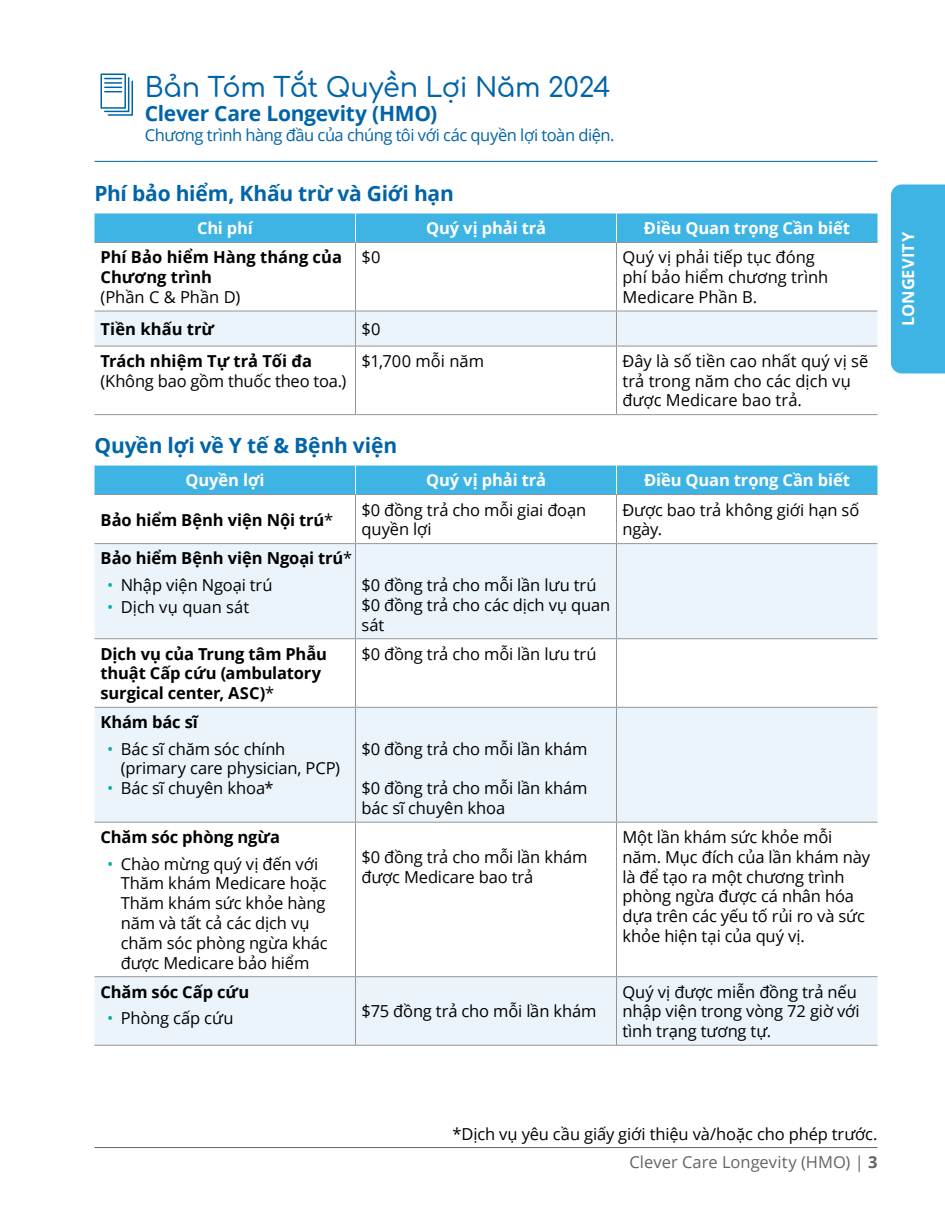
<style>
.page{position:relative;width:945px;height:1215px;background:#fff}
.page>*{position:absolute;margin:0;border:0;box-sizing:border-box;transform-origin:0 0}
.t1{font:500 27px "Comfortaa";letter-spacing:-.01em;color:#0064a8}
.t2{font:700 21px "Open Sans";letter-spacing:-.01em;color:#0064a8}
.t3{font:16.5px/19.8px "Open Sans";letter-spacing:-.01em;color:#000}
.t4{font:700 16.5px/19.8px "Open Sans";letter-spacing:-.005em;color:#000}
.t5{font:700 16.5px "Open Sans";letter-spacing:-.005em;color:#fff}
.t6{font:16.5px "Open Sans";letter-spacing:-.03em;color:#0064a8}
.t7{font:16.5px "Open Sans";color:#636466}
.s1{font-weight:400}
.s2{color:#00aea9}
.s3{font-weight:700}
</style>
<div class="page">
<div style="left:891px;top:184px;width:54px;height:190px;background:#3eb4e4"></div>
<hr style="left:94px;top:1147px;width:784px;height:1px;background:#636466">
<hr style="left:94px;top:161px;width:45px;height:1px;background:#0064a8">
<hr style="left:139px;top:161px;width:739px;height:1px;background:#0064a8">
<svg style="left:100px;top:73px;width:33px;height:43px"></svg>
<div style="left:94px;top:312px;width:784px;height:34px;background:#ebf4fb"></div>
<hr style="left:94px;top:242px;width:262px;height:1px;background:#939598">
<hr style="left:356px;top:242px;width:261px;height:1px;background:#939598">
<hr style="left:355px;top:243px;width:1px;height:68px;background:#939598">
<hr style="left:617px;top:242px;width:261px;height:1px;background:#939598">
<hr style="left:616px;top:243px;width:1px;height:68px;background:#939598">
<hr style="left:94px;top:414px;width:262px;height:1px;background:#939598">
<hr style="left:356px;top:414px;width:261px;height:1px;background:#939598">
<hr style="left:617px;top:414px;width:261px;height:1px;background:#939598">
<hr style="left:94px;top:311px;width:262px;height:1px;background:#939598">
<div style="left:94px;top:214px;width:784px;height:28px;background:#3eb4e4"></div>
<hr style="left:356px;top:311px;width:261px;height:1px;background:#939598">
<hr style="left:355px;top:311px;width:1px;height:35px;background:#939598">
<hr style="left:617px;top:311px;width:261px;height:1px;background:#939598">
<hr style="left:616px;top:311px;width:1px;height:35px;background:#939598">
<hr style="left:94px;top:346px;width:262px;height:1px;background:#939598">
<hr style="left:356px;top:346px;width:261px;height:1px;background:#939598">
<hr style="left:355px;top:346px;width:1px;height:68px;background:#939598">
<hr style="left:617px;top:346px;width:261px;height:1px;background:#939598">
<hr style="left:616px;top:346px;width:1px;height:68px;background:#939598">
<svg style="left:94px;top:544px;width:784px;height:501px;fill:#ebf4fb"></svg>
<hr style="left:94px;top:543px;width:262px;height:1px;background:#939598">
<hr style="left:356px;top:543px;width:261px;height:1px;background:#939598">
<hr style="left:617px;top:543px;width:261px;height:1px;background:#939598">
<hr style="left:94px;top:638px;width:262px;height:1px;background:#939598">
<hr style="left:356px;top:638px;width:261px;height:1px;background:#939598">
<hr style="left:617px;top:638px;width:261px;height:1px;background:#939598">
<hr style="left:94px;top:707px;width:262px;height:1px;background:#939598">
<hr style="left:356px;top:707px;width:261px;height:1px;background:#939598">
<hr style="left:617px;top:707px;width:261px;height:1px;background:#939598">
<hr style="left:94px;top:494px;width:262px;height:1px;background:#939598">
<hr style="left:356px;top:494px;width:261px;height:1px;background:#939598">
<hr style="left:355px;top:495px;width:1px;height:48px;background:#939598">
<hr style="left:617px;top:494px;width:261px;height:1px;background:#939598">
<hr style="left:616px;top:495px;width:1px;height:48px;background:#939598">
<div style="left:94px;top:466px;width:784px;height:28px;background:#3eb4e4"></div>
<hr style="left:355px;top:544px;width:1px;height:94px;background:#939598">
<hr style="left:616px;top:544px;width:1px;height:94px;background:#939598">
<hr style="left:355px;top:639px;width:1px;height:68px;background:#939598">
<hr style="left:616px;top:639px;width:1px;height:68px;background:#939598">
<hr style="left:355px;top:708px;width:1px;height:114px;background:#939598">
<hr style="left:616px;top:708px;width:1px;height:114px;background:#939598">
<hr style="left:94px;top:822px;width:262px;height:1px;background:#939598">
<hr style="left:356px;top:822px;width:261px;height:1px;background:#939598">
<hr style="left:355px;top:823px;width:1px;height:153px;background:#939598">
<hr style="left:617px;top:822px;width:261px;height:1px;background:#939598">
<hr style="left:616px;top:823px;width:1px;height:153px;background:#939598">
<hr style="left:94px;top:976px;width:262px;height:1px;background:#939598">
<hr style="left:356px;top:976px;width:261px;height:1px;background:#939598">
<hr style="left:355px;top:977px;width:1px;height:68px;background:#939598">
<hr style="left:617px;top:976px;width:261px;height:1px;background:#939598">
<hr style="left:616px;top:977px;width:1px;height:68px;background:#939598">
<hr style="left:94px;top:1045px;width:262px;height:1px;background:#939598">
<hr style="left:356px;top:1045px;width:261px;height:1px;background:#939598">
<hr style="left:617px;top:1045px;width:261px;height:1px;background:#939598">
<h1 class="t1" style="left:145px;top:63px;width:468px">Bản Tóm Tắt Quyền Lợi Năm 2024</h1>
<p class="t2" style="left:145px;top:99px;width:294px">Clever Care Longevity (HMO)</p>
<p class="t6" style="left:145px;top:124px;width:471px">Chương trình hàng đầu của chúng tôi với các quyền lợi toàn diện.</p>
<p class="t2" style="left:94px;top:178px;width:361px">Phí bảo hiểm, Khấu trừ và Giới hạn</p>
<p class="t5" style="left:197px;top:217px;width:57px">Chi phí</p>
<p class="t5" style="left:426px;top:217px;width:121px">Quý vị phải trả</p>
<p class="t5" style="left:644px;top:217px;width:208px">Điều Quan trọng Cần biết</p>
<p class="t4" style="left:101px;top:247px;width:243px">Phí Bảo hiểm Hàng tháng của<br>Chương trình</p>
<p class="t3" style="left:101px;top:287px;width:141px">(Phần C &amp; Phần D)</p>
<p class="t3" style="left:362px;top:247px;width:20px">$0</p>
<p class="t3" style="left:623px;top:247px;width:207px">Quý vị phải tiếp tục đóng phí bảo hiểm chương trình<br>Medicare Phần B.</p>
<p class="t4" style="left:100px;top:319px;width:115px">Tiền khấu trừ</p>
<p class="t3" style="left:361px;top:319px;width:20px">$0</p>
<p class="t4" style="left:100px;top:351px;width:213px">Trách nhiệm Tự trả Tối đa</p>
<p class="t3" style="left:100px;top:370px;width:247px">(Không bao gồm thuốc theo toa.)</p>
<p class="t3" style="left:361px;top:351px;width:124px">$1,700 mỗi năm</p>
<p class="t3" style="left:622px;top:351px;width:248px">Đây là số tiền cao nhất quý vị sẽ trả trong năm cho các dịch vụ được Medicare bao trả.</p>
<p class="t2" style="left:94px;top:430px;width:304px">Quyền lợi về Y tế &amp; Bệnh viện</p>
<p class="t5" style="left:185px;top:469px;width:81px">Quyền lợi</p>
<p class="t5" style="left:426px;top:469px;width:121px">Quý vị phải trả</p>
<p class="t5" style="left:644px;top:469px;width:208px">Điều Quan trọng Cần biết</p>
<p class="t4" style="left:101px;top:509px;width:234px">Bảo hiểm Bệnh viện Nội trú<span class="s1">*</span></p>
<p class="t3" style="left:362px;top:499px;width:226px">$0 đồng trả cho mỗi giai đoạn quyền lợi</p>
<p class="t3" style="left:623px;top:499px;width:238px">Được bao trả không giới hạn số ngày.</p>
<p class="t4" style="left:100px;top:548px;width:253px">Bảo hiểm Bệnh viện Ngoại trú<span class="s1">*</span></p>
<p class="t3" style="left:107px;top:575px;width:167px"><span class="s2">•</span> Nhập viện Ngoại trú</p>
<p class="t3" style="left:107px;top:597px;width:144px"><span class="s2">•</span> Dịch vụ quan sát</p>
<p class="t3" style="left:361px;top:575px;width:250px">$0 đồng trả cho mỗi lần lưu trú $0 đồng trả cho các dịch vụ quan sát</p>
<p class="t4" style="left:100px;top:643px;width:228px">Dịch vụ của Trung tâm Phẫu thuật Cấp cứu (ambulatory surgical center, ASC)<span class="s1">*</span></p>
<p class="t3" style="left:361px;top:643px;width:237px">$0 đồng trả cho mỗi lần lưu trú</p>
<p class="t4" style="left:100px;top:712px;width:99px">Khám bác sĩ</p>
<p class="t3" style="left:121px;top:738px;width:221px;text-indent:-13px"><span class="s2">•</span> Bác sĩ chăm sóc chính (primary care physician, PCP)</p>
<p class="t3" style="left:107px;top:778px;width:168px"><span class="s2">•</span> Bác sĩ chuyên khoa*</p>
<p class="t3" style="left:361px;top:738px;width:227px">$0 đồng trả cho mỗi lần khám</p>
<p class="t3" style="left:361px;top:778px;width:227px">$0 đồng trả cho mỗi lần khám bác sĩ chuyên khoa</p>
<p class="t4" style="left:100px;top:827px;width:181px">Chăm sóc phòng ngừa</p>
<p class="t3" style="left:121px;top:853px;width:208px;text-indent:-13px"><span class="s2">•</span> Chào mừng quý vị đến với<br>Thăm khám Medicare hoặc<br>Thăm khám sức khỏe hàng năm và tất cả các dịch vụ chăm sóc phòng ngừa khác được Medicare bảo hiểm</p>
<p class="t3" style="left:361px;top:846px;width:227px">$0 đồng trả cho mỗi lần khám được Medicare bao trả</p>
<p class="t4" style="left:100px;top:981px;width:150px">Chăm sóc Cấp cứu</p>
<p class="t3" style="left:107px;top:1008px;width:128px"><span class="s2">•</span> Phòng cấp cứu</p>
<p class="t3" style="left:361px;top:1001px;width:236px">$75 đồng trả cho mỗi lần khám</p>
<p class="t3" style="left:622px;top:827px;width:249px">Một lần khám sức khỏe mỗi năm. Mục đích của lần khám này là để tạo ra một chương trình phòng ngừa được cá nhân hóa dựa trên các yếu tố rủi ro và sức khỏe hiện tại của quý vị.</p>
<p class="t3" style="left:622px;top:981px;width:239px">Quý vị được miễn đồng trả nếu nhập viện trong vòng 72 giờ với tình trạng tương tự.</p>
<p class="t5" style="left:896px;top:326px;width:95px;rotate:-90deg">LONGEVITY</p>
<p class="t3" style="left:453px;top:1124px;width:426px">*Dịch vụ yêu cầu giấy giới thiệu và/hoặc cho phép trước.</p>
<p class="t7" style="left:629px;top:1151px;width:250px">Clever Care Longevity (HMO) | <span class="s3">3</span></p>
</div>
